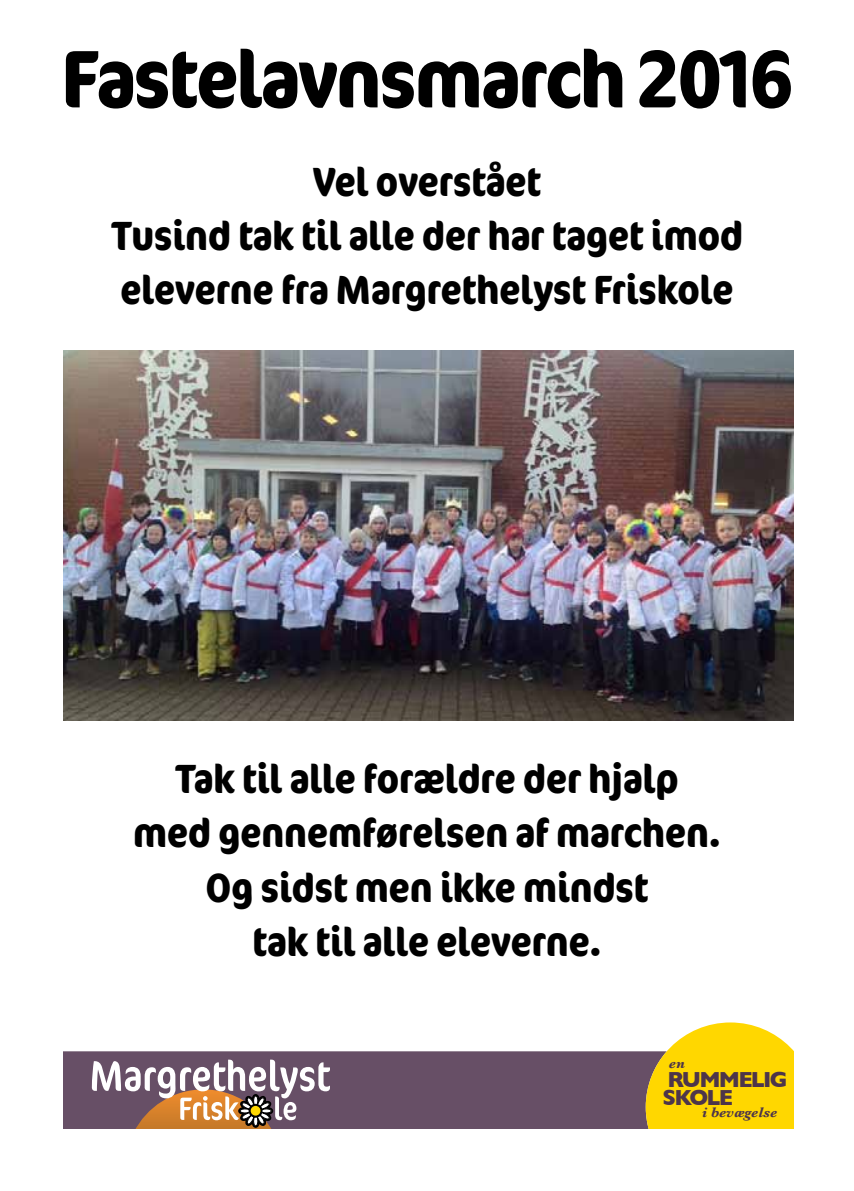
<style>
.page{position:relative;width:854px;height:1191px;background:#fff}
.page>*{position:absolute;margin:0;border:0;box-sizing:border-box;transform-origin:0 0}
.t1{font:700 condensed 81.55px "Cocon";letter-spacing:-.02em;color:#000}
.t2{font:700 condensed 40.77px/54.2px "Cocon";color:#000;text-align:center}
.t3{font:700 22.22px/18.2px "Gill Sans";letter-spacing:-.08em;color:#4d354a}
.t4{font:italic 700 14.35px "Baskerville";color:#4d354a}
</style>
<div class="page">
<div style="left:64px;top:1051px;width:581px;height:77px;background:#674f66"></div>
<svg style="left:92px;top:1059px;width:238px;height:69px"></svg>
<svg style="left:645px;top:1022px;width:147px;height:106px;background:#f9d720"></svg>
<img style="left:64px;top:351px;width:728px;height:369px">
<h1 class="t1" style="left:61px;top:32px;width:733px">Fastelavnsmarch 2016</h1>
<p class="t2" style="left:111px;top:156px;width:633px">Vel overstået<br>Tusind tak til alle der har taget imod eleverne fra Margrethelyst Friskole</p>
<p class="t2" style="left:133px;top:753px;width:588px">Tak til alle forældre der hjalp med gennemførelsen af marchen.<br>Og sidst men ikke mindst<br>tak til alle eleverne.</p>
<p class="t4" style="left:668px;top:1055px;width:17px">en</p>
<p class="t3" style="left:662px;top:1070px;width:126px">RUMMELIG<br>SKOLE</p>
<p class="t4" style="left:702px;top:1104px;width:76px">i bevægelse</p>
</div>
